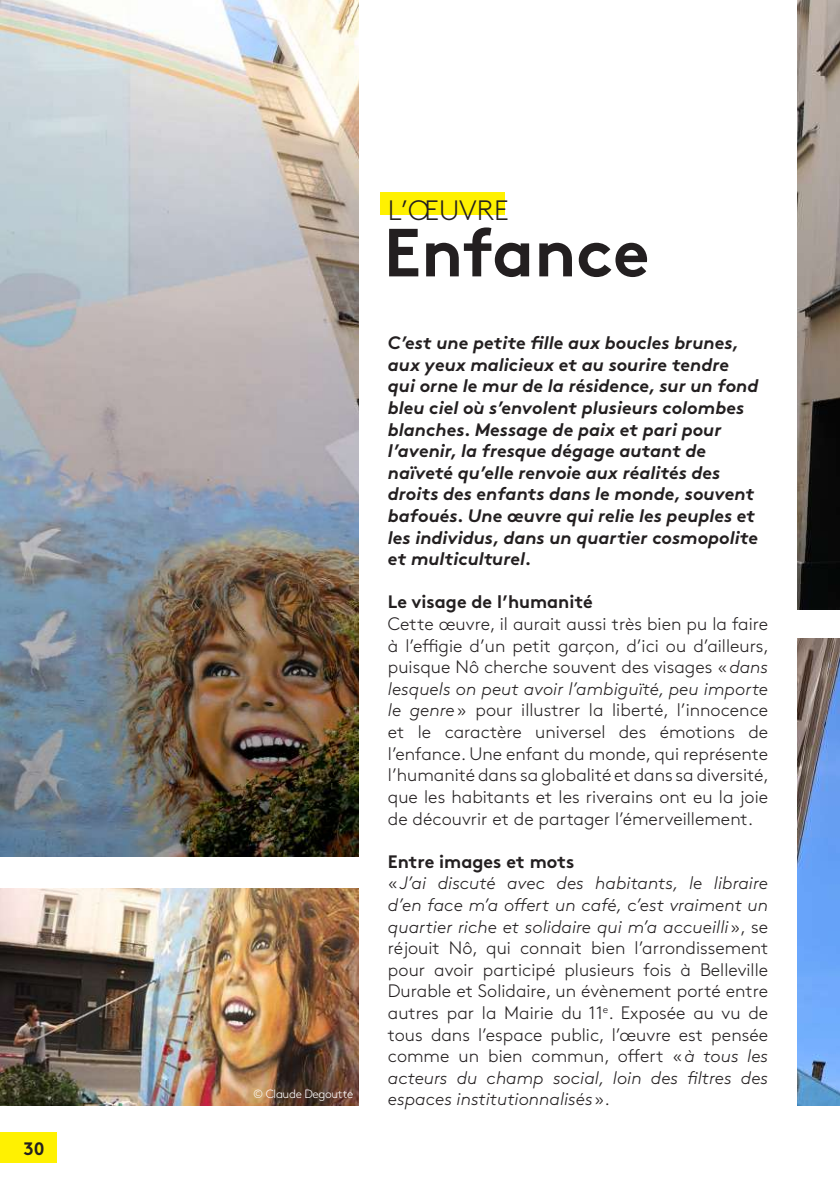
<style>
.page{position:relative;width:840px;height:1191px;background:#fff}
.page>*{position:absolute;margin:0;border:0;box-sizing:border-box;transform-origin:0 0}
.t1{font:700 68px "Brown Std";color:#231f20}
.t2{font:300 28px "Brown Std";color:#231f20}
.t3{font:300 18px/21.6px "Brown Std";color:#231f20;text-align:justify}
.t4{font:italic 700 18px/21.6px "Brown Std";color:#231f20}
.t5{font:700 18px "Brown Std";color:#231f20}
.t6{font:300 12px "Brown Std";letter-spacing:-.03em;color:#fff}
.s1{font-style:italic}
.s2{font-weight:700}
</style>
<div class="page">
<div style="left:0;top:1132px;width:57px;height:31px;background:#fff101"></div>
<img style="left:0;top:0;width:359px;height:856px">
<img style="left:0;top:888px;width:359px;height:218px">
<img style="left:797px;top:0;width:42px;height:609px">
<img style="left:797px;top:638px;width:42px;height:468px">
<div style="left:380px;top:192px;width:125px;height:23px;background:#fff101"></div>
<p class="t5" style="left:23px;top:1138px;width:23px">30</p>
<p class="t6" style="left:253px;top:1087px;width:102px">© Claude Degoutte</p>
<h2 class="t2" style="left:387px;top:194px;width:122px">L’ŒUVRE</h2>
<h1 class="t1" style="left:383px;top:211px;width:267px">Enfance</h1>
<p class="t4" style="left:388px;top:332px;width:372px">C’est une petite fille aux boucles brunes, aux yeux malicieux et au sourire tendre qui orne le mur de la résidence, sur un fond bleu ciel où s’envolent plusieurs colombes blanches. Message de paix et pari pour l’avenir, la fresque dégage autant de naïveté qu’elle renvoie aux réalités des droits des enfants dans le monde, souvent bafoués. Une œuvre qui relie les peuples et les individus, dans un quartier cosmopolite et multiculturel.</p>
<p class="t5" style="left:388px;top:591px;width:206px">Le visage de l’humanité</p>
<p class="t3" style="left:388px;top:613px;width:382px">Cette œuvre, il aurait aussi très bien pu la faire à l’effigie d’un petit garçon, d’ici ou d’ailleurs, puisque Nô cherche souvent des visages «<span class="s1">dans lesquels on peut avoir l’ambiguïté, peu importe le genre</span>» pour illustrer la liberté, l’innocence et le caractère universel des émotions de l’enfance. Une enfant du monde, qui représente l’humanité dans sa globalité et dans sa diversité, que les habitants et les riverains ont eu la joie de découvrir et de partager l’émerveillement.</p>
<p class="t3" style="left:387px;top:851px;width:381px;text-align:left"><span class="s2">Entre images et mots<br></span>«<span class="s1">J’ai discuté avec des habitants, le libraire d’en face m’a offert un café, c’est vraiment un quartier riche et solidaire qui m’a accueilli</span>», se réjouit Nô, qui connait bien l’arrondissement pour avoir participé plusieurs fois à Belleville Durable et Solidaire, un évènement porté entre autres par la Mairie du 11<sup>e</sup>. Exposée au vu de tous dans l’espace public, l’œuvre est pensée comme un bien commun, offert «<span class="s1">à tous les acteurs du champ social, loin des filtres des espaces institutionnalisés</span>».</p>
</div>
